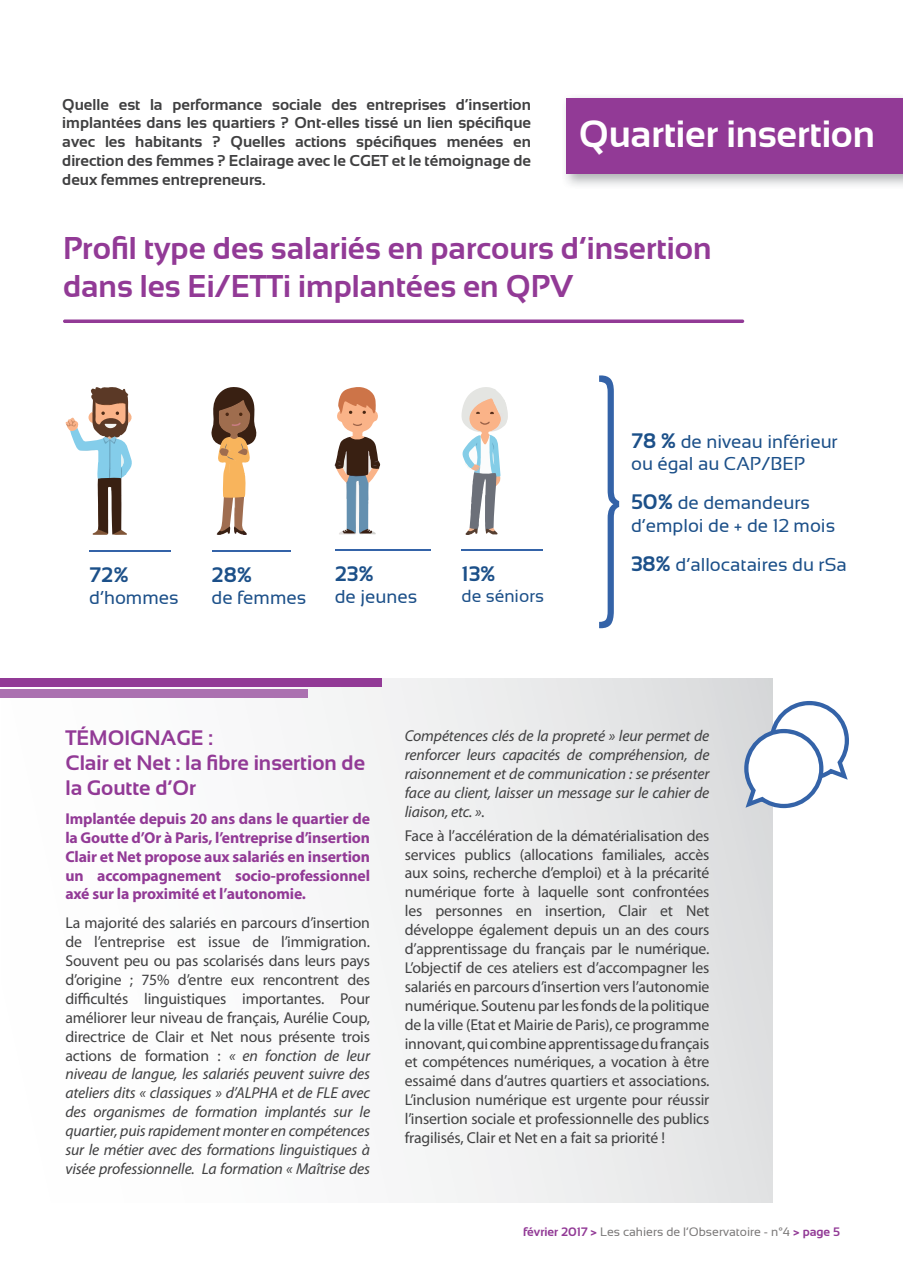
<style>
.page{position:relative;width:903px;height:1275px;background:#fff}
.page>*{position:absolute;margin:0;border:0;box-sizing:border-box;transform-origin:0 0}
.t1{font:700 37.98px "Sansation";letter-spacing:-.005em;color:#fff}
.t2{font:700 31.5px/37.8px "Sansation";color:#923a96}
.t3{font:700 21px/25.2px "Sansation";color:#923a96}
.t4{font:700 21px "Sansation";color:#1c5089}
.t5{font:18.72px/22.4px "Sansation";color:#1c5089}
.t6{font:17.5px "Sansation";color:#1c5089}
.t7{font:15.75px/18.9px "Myriad Pro";letter-spacing:-.01em;color:#404041;text-align:justify}
.t8{font:700 15.75px/18.9px "Sansation";color:#404041;text-align:justify}
.t9{font:700 15.75px/18.9px "Myriad Pro";letter-spacing:-.01em;color:#923a96;text-align:justify}
.t10{font:italic 15.75px/18.9px "Myriad Pro";letter-spacing:-.01em;color:#404041;text-align:justify}
.t11{font:12.25px "Sansation";color:#7b7979}
.s1{font-weight:700;font-size:21px}
.s2{font-style:italic}
.s3{font-style:normal}
.s4{font-weight:700;color:#923a96}
</style>
<div class="page">
<div style="left:566px;top:98px;width:337px;height:76px;background:#923a96"></div>
<svg style="left:63px;top:319px;width:681px;height:4px;background:#9f52a2"></svg>
<hr style="left:89px;top:550px;width:82px;height:2px;background:#3463a8">
<hr style="left:212px;top:550px;width:78px;height:2px;background:#3463a8">
<hr style="left:335px;top:550px;width:95px;height:1px;background:#3463a8">
<hr style="left:462px;top:550px;width:81px;height:1px;background:#3463a8">
<div style="left:1px;top:678px;width:771px;height:525px;background:linear-gradient(to right,#fff,#e1e2e3)"></div>
<div style="left:0;top:689px;width:307px;height:8px;background:#ab71b0"></div>
<div style="left:0;top:678px;width:382px;height:9px;background:#923a96"></div>
<svg style="left:744px;top:701px;width:105px;height:107px"></svg>
<svg style="left:599px;top:375px;width:20px;height:253px"></svg>
<svg style="left:461px;top:387px;width:47px;height:148px"></svg>
<svg style="left:211px;top:387px;width:46px;height:148px"></svg>
<svg style="left:334px;top:387px;width:47px;height:148px"></svg>
<svg style="left:66px;top:387px;width:66px;height:148px"></svg>
<p class="t8" style="left:62px;top:95px;width:470px">Quelle est la performance sociale des entreprises d’insertion implantées dans les quartiers ? Ont-elles tissé un lien spécifique avec les habitants ? Quelles actions spécifiques menées en direction des femmes ? Eclairage avec le CGET et le témoignage de deux femmes entrepreneurs.</p>
<h1 class="t1" style="left:579px;top:112px;width:298px">Quartier insertion</h1>
<h2 class="t2" style="left:63px;top:229px;width:650px">Profil type des salariés en parcours d’insertion dans les Ei/ETTi implantées en QPV</h2>
<h3 class="t4" style="left:89px;top:563px;width:41px">72%</h3>
<p class="t5" style="left:89px;top:587px;width:91px">d’hommes</p>
<h3 class="t4" style="left:212px;top:563px;width:42px">28%</h3>
<p class="t5" style="left:212px;top:587px;width:96px">de femmes</p>
<h3 class="t4" style="left:335px;top:562px;width:40px">23%</h3>
<p class="t5" style="left:335px;top:586px;width:84px">de jeunes</p>
<h3 class="t4" style="left:462px;top:562px;width:35px">13%</h3>
<p class="t6" style="left:462px;top:586px;width:84px">de séniors</p>
<p class="t5" style="left:631px;top:430px;width:208px"><span class="s1">78 %</span> de niveau inférieur ou égal au CAP/BEP</p>
<p class="t5" style="left:631px;top:492px;width:206px"><span class="s1">50%</span> de demandeurs d’emploi de + de 12 mois</p>
<p class="t5" style="left:631px;top:553px;width:217px"><span class="s1">38%</span> d’allocataires du rSa</p>
<h3 class="t3" style="left:65px;top:725px;width:301px">TÉMOIGNAGE :<br>Clair et Net : la fibre insertion de la Goutte d’Or</h3>
<p class="t9" style="left:65px;top:811px;width:306px">Implantée depuis 20 ans dans le quartier de la Goutte d’Or à Paris, l’entreprise d’insertion Clair et Net propose aux salariés en insertion un accompagnement socio-professionnel axé sur la proximité et l’autonomie.</p>
<p class="t7" style="left:65px;top:915px;width:306px">La majorité des salariés en parcours d’insertion de l’entreprise est issue de l’immigration.<br>Souvent peu ou pas scolarisés dans leurs pays d’origine ; 75% d’entre eux rencontrent des difficultés linguistiques importantes. Pour améliorer leur niveau de français, Aurélie Coup, directrice de Clair et Net nous présente trois actions de formation : <span class="s2">« en fonction de leur niveau de langue, les salariés peuvent suivre des ateliers dits « classiques » d’ALPHA et de FLE avec des organismes de formation implantés sur le quartier, puis rapidement monter en compétences sur le métier avec des formations linguistiques à visée professionnelle. La formation « Maîtrise des</span></p>
<p class="t10" style="left:405px;top:728px;width:306px">Compétences clés de la propreté » leur permet de renforcer leurs capacités de compréhension, de raisonnement et de communication : se présenter face au client, laisser un message sur le cahier de liaison, etc. »<span class="s3">.</span></p>
<p class="t7" style="left:405px;top:827px;width:306px">Face à l’accélération de la dématérialisation des services publics (allocations familiales, accès aux soins, recherche d’emploi) et à la précarité numérique forte à laquelle sont confrontées les personnes en insertion, Clair et Net développe également depuis un an des cours d’apprentissage du français par le numérique.<br>L’objectif de ces ateliers est d’accompagner les salariés en parcours d’insertion vers l’autonomie numérique. Soutenu par les fonds de la politique de la ville (Etat et Mairie de Paris), ce programme innovant, qui combine apprentissage du français et compétences numériques, a vocation à être essaimé dans d’autres quartiers et associations.<br>L’inclusion numérique est urgente pour réussir l’insertion sociale et professionnelle des publics fragilisés, Clair et Net en a fait sa priorité !</p>
<p class="t11" style="left:523px;top:1225px;width:318px"><span class="s4">février 2017 &gt;</span> Les cahiers de l’Observatoire - n°4 <span class="s4">&gt; page 5</span></p>
</div>
